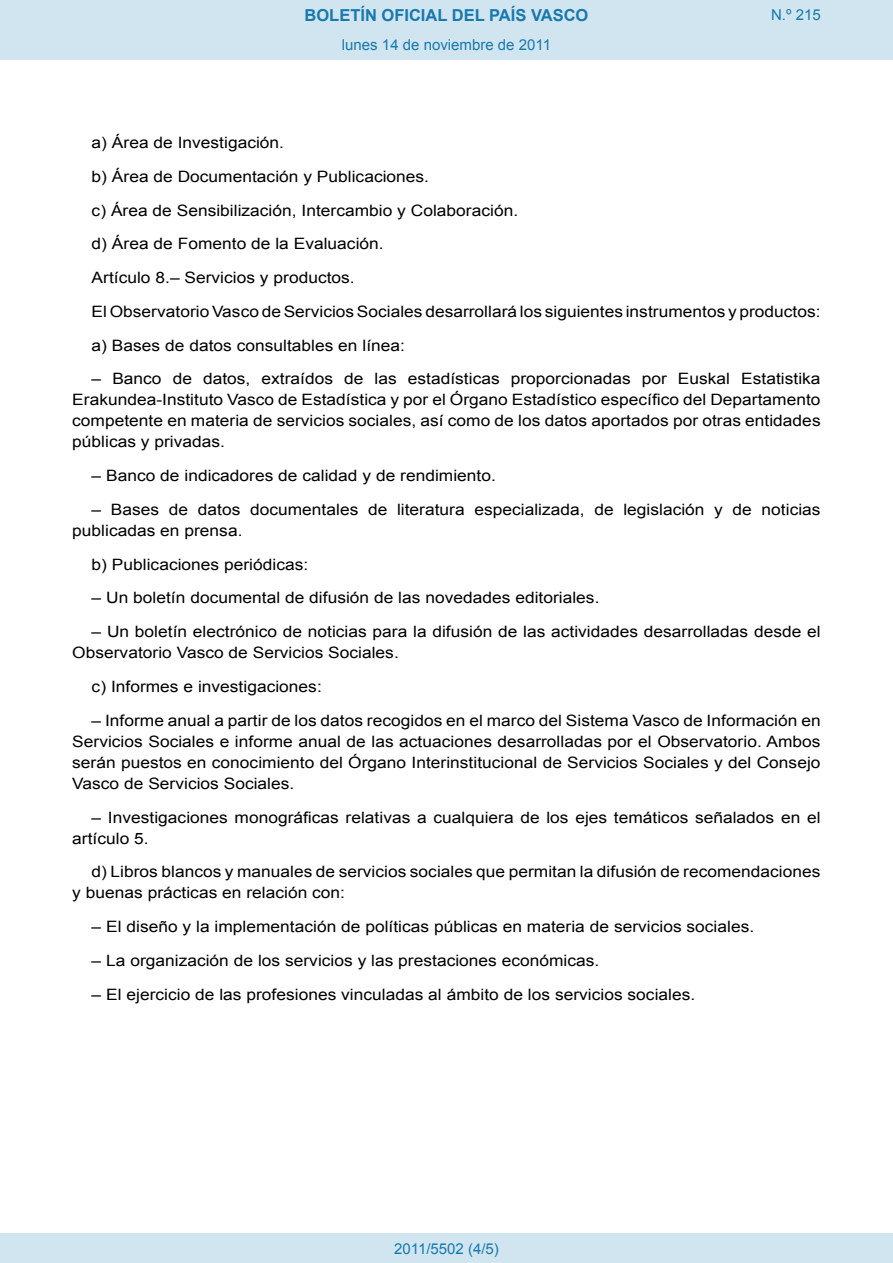
<style>
.page{position:relative;width:893px;height:1263px;background:#fff}
.page>*{position:absolute;margin:0;border:0;box-sizing:border-box;transform-origin:0 0}
.t1{font:700 16.5px "Arial";color:#1879ad}
.BOPVDetalle{font:15.6px/21px "Arial";color:#000;scale:1.11 1}
.Paginacion_Centro{font:15px "Arial";color:#1879ad}
</style>
<div class="page">
<div style="left:0;top:0;width:893px;height:60px;background:#d0e5f0"></div>
<div style="left:0;top:1233px;width:893px;height:30px;background:#d0e5f0"></div>
<p class="t1" style="left:305px;top:4px;width:285px">BOLETÍN OFICIAL DEL PAÍS VASCO</p>
<p class="Paginacion_Centro" style="left:342px;top:35px;width:211px">lunes 14 de noviembre de 2011</p>
<p class="Paginacion_Centro" style="left:771px;top:5px;width:51px">N.º 215</p>
<p class="BOPVDetalle" style="left:92px;top:132px;width:175px">a) Área de Investigación.</p>
<p class="BOPVDetalle" style="left:92px;top:166px;width:305px">b) Área de Documentación y Publicaciones.</p>
<p class="BOPVDetalle" style="left:92px;top:200px;width:386px">c) Área de Sensibilización, Intercambio y Colaboración.</p>
<p class="BOPVDetalle" style="left:92px;top:234px;width:265px">d) Área de Fomento de la Evaluación.</p>
<p class="BOPVDetalle" style="left:92px;top:267px;width:239px">Artículo 8.– Servicios y productos.</p>
<p class="BOPVDetalle" style="left:92px;top:301px;width:658px">El Observatorio Vasco de Servicios Sociales desarrollará los siguientes instrumentos y productos:</p>
<p class="BOPVDetalle" style="left:92px;top:335px;width:284px">a) Bases de datos consultables en línea:</p>
<p class="BOPVDetalle" style="left:72px;top:369px;width:676px;text-align:justify;text-indent:19px">– Banco de datos, extraídos de las estadísticas proporcionadas por Euskal Estatistika Erakundea-Instituto Vasco de Estadística y por el Órgano Estadístico específico del Departamento competente en materia de servicios sociales, así como de los datos aportados por otras entidades públicas y privadas.</p>
<p class="BOPVDetalle" style="left:92px;top:465px;width:366px">– Banco de indicadores de calidad y de rendimiento.</p>
<p class="BOPVDetalle" style="left:72px;top:499px;width:676px;text-indent:19px">– Bases de datos documentales de literatura especializada, de legislación y de noticias publicadas en prensa.</p>
<p class="BOPVDetalle" style="left:92px;top:554px;width:197px">b) Publicaciones periódicas:</p>
<p class="BOPVDetalle" style="left:92px;top:588px;width:459px">– Un boletín documental de difusión de las novedades editoriales.</p>
<p class="BOPVDetalle" style="left:72px;top:621px;width:676px;text-indent:19px">– Un boletín electrónico de noticias para la difusión de las actividades desarrolladas desde el<br>Observatorio Vasco de Servicios Sociales.</p>
<p class="BOPVDetalle" style="left:92px;top:676px;width:209px">c) Informes e investigaciones:</p>
<p class="BOPVDetalle" style="left:72px;top:710px;width:676px;text-align:justify;text-indent:19px">– Informe anual a partir de los datos recogidos en el marco del Sistema Vasco de Información en Servicios Sociales e informe anual de las actuaciones desarrolladas por el Observatorio. Ambos serán puestos en conocimiento del Órgano Interinstitucional de Servicios Sociales y del Consejo Vasco de Servicios Sociales.</p>
<p class="BOPVDetalle" style="left:72px;top:807px;width:676px;text-indent:19px">– Investigaciones monográficas relativas a cualquiera de los ejes temáticos señalados en el artículo 5.</p>
<p class="BOPVDetalle" style="left:72px;top:861px;width:675px;text-indent:19px">d) Libros blancos y manuales de servicios sociales que permitan la difusión de recomendaciones y buenas prácticas en relación con:</p>
<p class="BOPVDetalle" style="left:92px;top:916px;width:598px">– El diseño y la implementación de políticas públicas en materia de servicios sociales.</p>
<p class="BOPVDetalle" style="left:92px;top:950px;width:459px">– La organización de los servicios y las prestaciones económicas.</p>
<p class="BOPVDetalle" style="left:92px;top:984px;width:545px">– El ejercicio de las profesiones vinculadas al ámbito de los servicios sociales.</p>
<p class="Paginacion_Centro" style="left:394px;top:1238px;width:106px">2011/5502 (4/5)</p>
</div>
